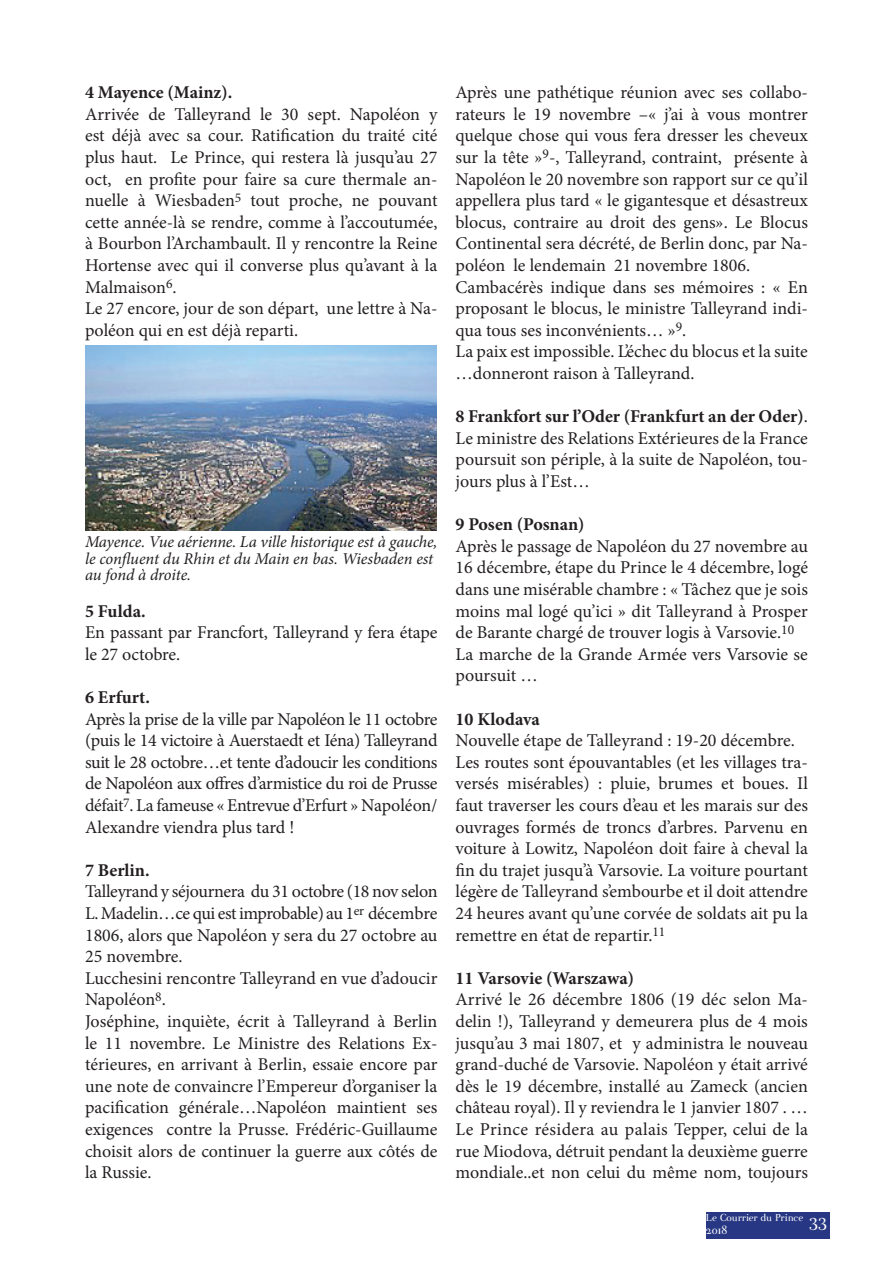
<style>
.page{position:relative;width:893px;height:1263px;background:#fff}
.page>*{position:absolute;margin:0;border:0;box-sizing:border-box;transform-origin:0 0}
.t1{font:18px/21.6px "Minion Pro";color:#231f20}
.t2{font:700 18px "Minion Pro";color:#231f20}
.t3{font:18px "Parma Petit";color:#fff}
.t4{font:italic 16.5px/16.5px "Minion Pro";letter-spacing:-.01em;color:#231f20}
.t5{font:12px/12.9px "Parma Petit";color:#fff}
.s1{font-weight:700}
</style>
<div class="page">
<div style="left:755px;top:1212px;width:75px;height:27px;background:#273783"></div>
<div style="left:706px;top:1212px;width:103px;height:27px;background:#273783"></div>
<img style="left:86px;top:345px;width:351px;height:186px">
<p class="t2" style="left:85px;top:80px;width:149px">4 Mayence (Mainz).</p>
<p class="t1" style="left:85px;top:103px;width:354px">Arrivée de Talleyrand le 30 sept. Napoléon y est déjà avec sa cour. Ratification du traité cité plus haut. Le Prince, qui restera là jusqu’au 27 oct, en profite pour faire sa cure thermale an&shy;nuelle à Wiesbaden<sup>5</sup> tout proche, ne pouvant cette année-là se rendre, comme à l’accoutumée, à Bourbon l’Archambault. Il y rencontre la Reine Hortense avec qui il converse plus qu’avant à la Malmaison<sup>6</sup>.<br>Le 27 encore, jour de son départ, une lettre à Na&shy;poléon qui en est déjà reparti.</p>
<p class="t4" style="left:85px;top:533px;width:354px">Mayence. Vue aérienne. La ville historique est à gauche, le confluent du Rhin et du Main en bas. Wiesbaden est au fond à droite.</p>
<p class="t2" style="left:85px;top:598px;width:62px">5 Fulda.</p>
<p class="t1" style="left:85px;top:622px;width:354px">En passant par Francfort, Talleyrand y fera étape le 27 octobre.</p>
<p class="t2" style="left:85px;top:684px;width:66px">6 Erfurt.</p>
<p class="t1" style="left:85px;top:708px;width:354px;text-align:justify">Après la prise de la ville par Napoléon le 11 octobre (puis le 14 victoire à Auerstaedt et Iéna) Talleyrand suit le 28 octobre…et tente d’adoucir les conditions de Napoléon aux offres d’armistice du roi de Prusse défait<sup>7</sup>. La fameuse « Entrevue d’Erfurt » Napoléon/ Alexandre viendra plus tard !</p>
<p class="t2" style="left:85px;top:857px;width:66px">7 Berlin.</p>
<p class="t1" style="left:85px;top:881px;width:354px">Talleyrand y séjournera du 31 octobre (18 nov selon L. Madelin…ce qui est improbable) au 1<sup>er</sup> décembre 1806, alors que Napoléon y sera du 27 octobre au 25 novembre.<br>Lucchesini rencontre Talleyrand en vue d’adoucir Napoléon<sup>8</sup>.<br>Joséphine, inquiète, écrit à Talleyrand à Berlin le 11 novembre. Le Ministre des Relations Ex&shy;térieures, en arrivant à Berlin, essaie encore par une note de convaincre l’Empereur d’organiser la pacification générale…Napoléon maintient ses exigences contre la Prusse. Frédéric-Guillaume choisit alors de continuer la guerre aux côtés de la Russie.</p>
<p class="t1" style="left:455px;top:82px;width:354px">Après une pathétique réunion avec ses collabo&shy;rateurs le 19 novembre –« j’ai à vous montrer quelque chose qui vous fera dresser les cheveux sur la tête »<sup>9</sup>-, Talleyrand, contraint, présente à Napoléon le 20 novembre son rapport sur ce qu’il appellera plus tard « le gigantesque et désastreux blocus, contraire au droit des gens». Le Blocus Continental sera décrété, de Berlin donc, par Na&shy;poléon le lendemain 21 novembre 1806.<br>Cambacérès indique dans ses mémoires : « En proposant le blocus, le ministre Talleyrand indi&shy;qua tous ses inconvénients… »<sup>9</sup>.<br>La paix est impossible. L’échec du blocus et la suite …donneront raison à Talleyrand.</p>
<p class="t1" style="left:455px;top:406px;width:354px;text-align:justify"><span class="s1">8 Frankfort sur l’Oder (Frankfurt an der Oder)</span>.<br>Le ministre des Relations Extérieures de la France poursuit son périple, à la suite de Napoléon, tou&shy;jours plus à l’Est…</p>
<p class="t2" style="left:455px;top:512px;width:131px">9 Posen (Posnan)</p>
<p class="t1" style="left:455px;top:535px;width:354px">Après le passage de Napoléon du 27 novembre au 16 décembre, étape du Prince le 4 décembre, logé dans une misérable chambre : « Tâchez que je sois moins mal logé qu’ici » dit Talleyrand à Prosper de Barante chargé de trouver logis à Varsovie.<sup>10<br></sup>La marche de la Grande Armée vers Varsovie se poursuit …</p>
<p class="t2" style="left:455px;top:706px;width:86px">10 Klodava</p>
<p class="t1" style="left:455px;top:730px;width:354px">Nouvelle étape de Talleyrand : 19-20 décembre.<br>Les routes sont épouvantables (et les villages tra&shy;versés misérables) : pluie, brumes et boues. Il faut traverser les cours d’eau et les marais sur des ouvrages formés de troncs d’arbres. Parvenu en voiture à Lowitz, Napoléon doit faire à cheval la fin du trajet jusqu’à Varsovie. La voiture pourtant légère de Talleyrand s’embourbe et il doit attendre 24 heures avant qu’une corvée de soldats ait pu la remettre en état de repartir.<sup>11</sup></p>
<p class="t2" style="left:455px;top:965px;width:180px">11 Varsovie (Warszawa)</p>
<p class="t1" style="left:455px;top:989px;width:354px;text-align:justify">Arrivé le 26 décembre 1806 (19 déc selon Ma&shy;delin !), Talleyrand y demeurera plus de 4 mois jusqu’au 3 mai 1807, et y administra le nouveau grand-duché de Varsovie. Napoléon y était arrivé dès le 19 décembre, installé au Zameck (ancien château royal). Il y reviendra le 1 janvier 1807 . … Le Prince résidera au palais Tepper, celui de la rue Miodova, détruit pendant la deuxième guerre mondiale..et non celui du même nom, toujours</p>
<p class="t5" style="left:706px;top:1211px;width:99px">Le Courrier du Prince<br>2018</p>
<p class="t3" style="left:809px;top:1211px;width:19px">33</p>
</div>
